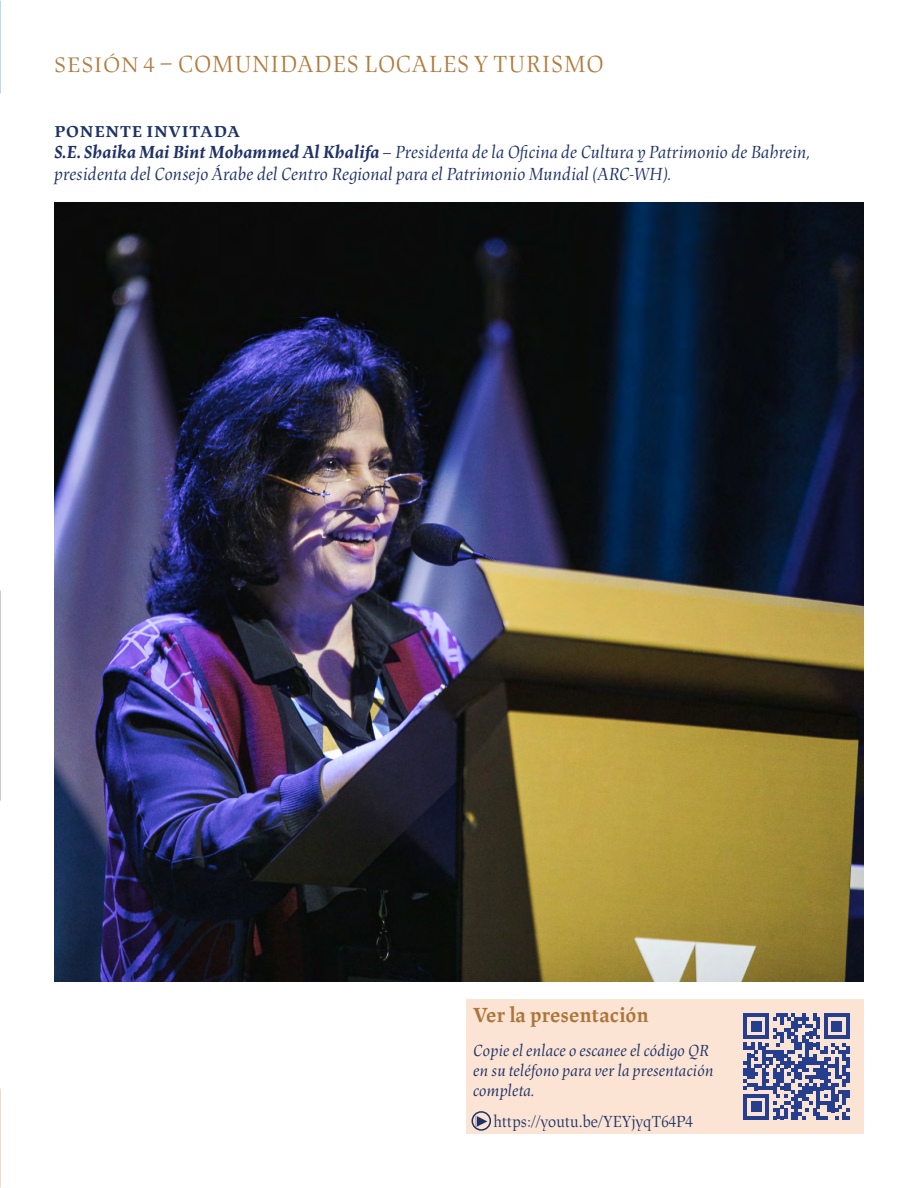
<style>
.page{position:relative;width:918px;height:1188px;background:#fff}
.page>*{position:absolute;margin:0;border:0;box-sizing:border-box;transform-origin:0 0}
.Titre_2{font:24px "Lapture Display";letter-spacing:.05em;color:#b17d40}
.t1{font:700 21px "Lapture Display";letter-spacing:-.005em;color:#ac763b}
.t2{font:italic 18px "Lapture Display";color:#1f3267}
.t3{font:italic 16.5px/19.8px "Lapture Display";color:#1f3267}
.t4{font:16.5px "Lapture Display";color:#1f3267}
.Titre_3{font:700 16.2px "Lapture Display";letter-spacing:.05em;color:#1d3367;scale:1.11 1}
.s1{font-size:21.6px}
.s2{font-weight:700}
.s3{font-family:"Arial"}
</style>
<div class="page">
<img style="left:54px;top:202px;width:810px;height:780px">
<div style="left:729px;top:999px;width:135px;height:135px;background:#fbe4d4"></div>
<svg style="left:744px;top:1014px;width:105px;height:105px"></svg>
<div style="left:467px;top:999px;width:267px;height:135px;background:#fbe4d4"></div>
<div style="left:472px;top:1111px;width:19px;height:20px;border:2px solid #1f3267;border-radius:50%"></div>
<p class="Titre_2" style="left:55px;top:50px;width:550px"><span class="s1">SESIÓN 4</span> – COMUNIDADES LOCALES Y TURISMO</p>
<p class="Titre_3" style="left:54px;top:122px;width:168px">PONENTE INVITADA</p>
<p class="t2" style="left:54px;top:142px;width:757px"><span class="s2">S.E. Shaika Mai Bint Mohammed Al Khalifa</span> – Presidenta de la Oficina de Cultura y Patrimonio de Bahrein,</p>
<p class="t2" style="left:54px;top:163px;width:618px">presidenta del Consejo Árabe del Centro Regional para el Patrimonio Mundial (ARC-WH).</p>
<p class="t1" style="left:473px;top:1003px;width:177px">Ver la presentación</p>
<p class="t3" style="left:473px;top:1041px;width:242px">Copie el enlace o escanee el código QR en su teléfono para ver la presentación completa.</p>
<p class="t4" style="left:474px;top:1111px;width:221px"><span class="s3">►</span> https://youtu.be/YEYjyqT64P4</p>
</div>
